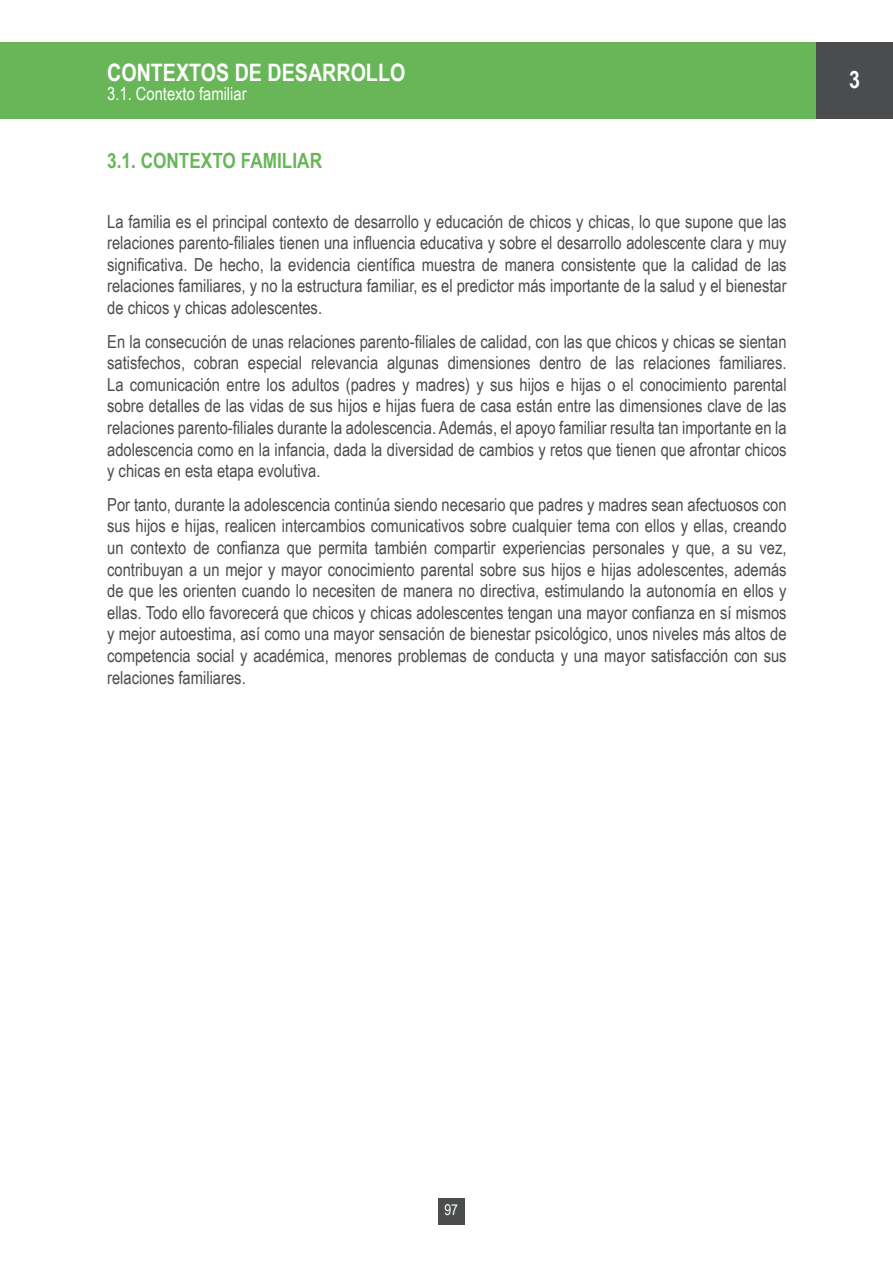
<style>
.page{position:relative;width:893px;height:1263px;background:#fff}
.page>*{position:absolute;margin:0;border:0;box-sizing:border-box;transform-origin:0 0}
.t1{font:700 24px "Arial Narrow";color:#fff}
.N_n{font:700 21px "Arial Narrow";color:#69b659}
.cuerpo_de_texto{font:18px/21.6px "Arial Narrow";color:#4b4c4d;text-align:justify}
.t2{font:18px "Arial Narrow";color:#fff}
.t3{font:15px "Arial Narrow";color:#fff}
</style>
<div class="page">
<div style="left:438px;top:1198px;width:26px;height:26px;background:#4b4c4d"></div>
<div style="left:0;top:43px;width:893px;height:76px;background:#69b659"></div>
<div style="left:816px;top:43px;width:77px;height:76px;background:#4b4c4d"></div>
<h1 class="t1" style="left:107px;top:55px;width:300px">CONTEXTOS DE DESARROLLO</h1>
<p class="t2" style="left:107px;top:81px;width:141px">3.1. Contexto familiar</p>
<p class="N_n" style="left:107px;top:145px;width:216px">3.1. CONTEXTO FAMILIAR</p>
<p class="cuerpo_de_texto" style="left:107px;top:210px;width:681px">La familia es el principal contexto de desarrollo y educación de chicos y chicas, lo que supone que las relaciones parento-filiales tienen una influencia educativa y sobre el desarrollo adolescente clara y muy significativa. De hecho, la evidencia científica muestra de manera consistente que la calidad de las relaciones familiares, y no la estructura familiar, es el predictor más importante de la salud y el bienestar de chicos y chicas adolescentes.</p>
<p class="cuerpo_de_texto" style="left:107px;top:330px;width:681px">En la consecución de unas relaciones parento-filiales de calidad, con las que chicos y chicas se sientan satisfechos, cobran especial relevancia algunas dimensiones dentro de las relaciones familiares.<br>La comunicación entre los adultos (padres y madres) y sus hijos e hijas o el conocimiento parental sobre detalles de las vidas de sus hijos e hijas fuera de casa están entre las dimensiones clave de las relaciones parento-filiales durante la adolescencia. Además, el apoyo familiar resulta tan importante en la adolescencia como en la infancia, dada la diversidad de cambios y retos que tienen que afrontar chicos y chicas en esta etapa evolutiva.</p>
<p class="cuerpo_de_texto" style="left:107px;top:493px;width:681px">Por tanto, durante la adolescencia continúa siendo necesario que padres y madres sean afectuosos con sus hijos e hijas, realicen intercambios comunicativos sobre cualquier tema con ellos y ellas, creando un contexto de confianza que permita también compartir experiencias personales y que, a su vez, contribuyan a un mejor y mayor conocimiento parental sobre sus hijos e hijas adolescentes, además de que les orienten cuando lo necesiten de manera no directiva, estimulando la autonomía en ellos y ellas. Todo ello favorecerá que chicos y chicas adolescentes tengan una mayor confianza en sí mismos y mejor autoestima, así como una mayor sensación de bienestar psicológico, unos niveles más altos de competencia social y académica, menores problemas de conducta y una mayor satisfacción con sus relaciones familiares.</p>
<h1 class="t1" style="left:849px;top:61px;width:12px">3</h1>
<p class="t3" style="left:444px;top:1199px;width:15px">97</p>
</div>
